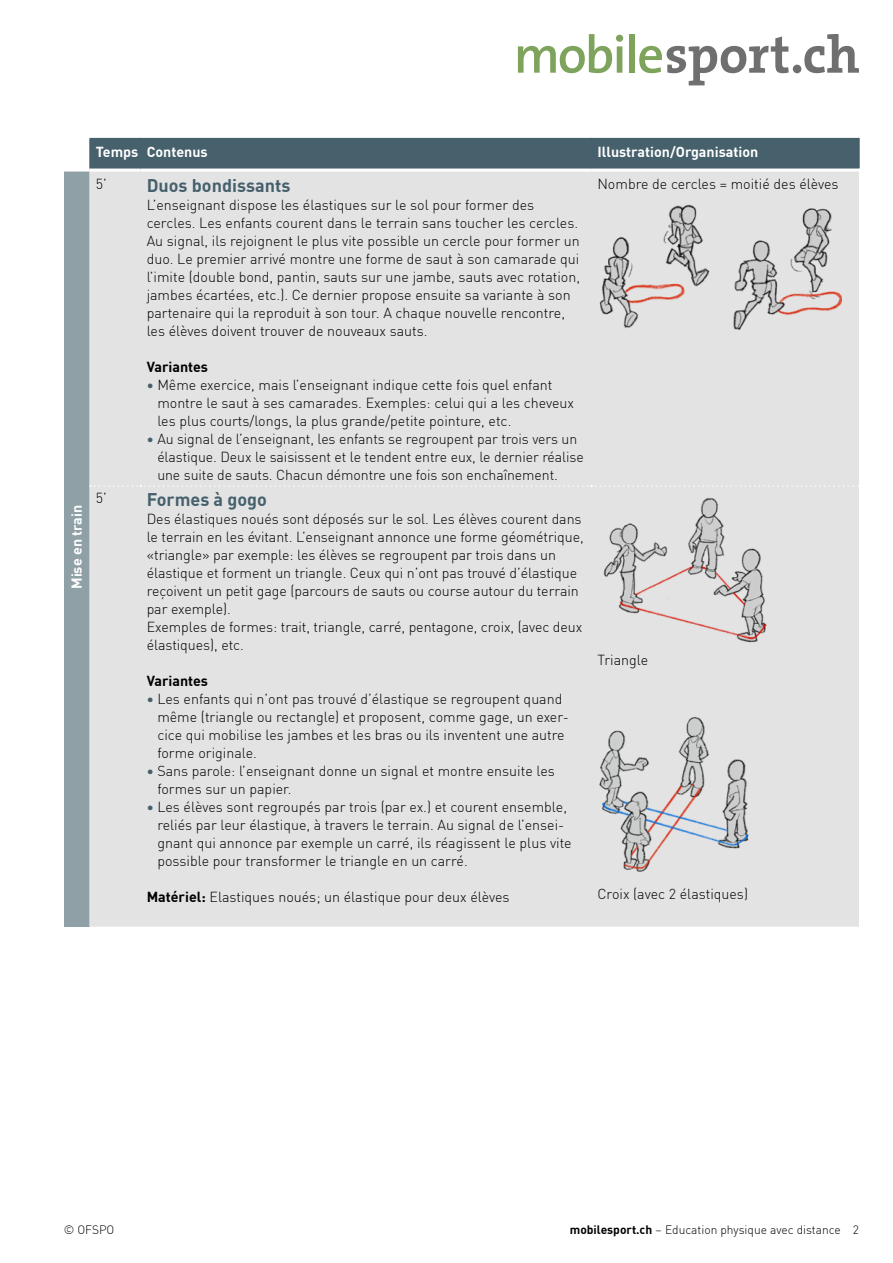
<style>
.page{position:relative;width:893px;height:1263px;background:#fff}
.page>*{position:absolute;margin:0;border:0;box-sizing:border-box;transform-origin:0 0}
.h_Untertitel{font:700 18px "DINOT";color:#46606c}
.Tabellenzelle{font:300 14.25px/18px "DINOT";color:#000}
.Tabellenkopf{font:700 14.25px "DINOT";color:#fff}
.h3_Untertitel{font:700 14.25px "DINOT";color:#000}
.h3_Untertitel-2{font:700 14.25px "DINOT";color:#fff}
.t1{font:300 12px "DINOT";color:#000}
.s1{font-weight:700;color:#46606c}
.s2{font-weight:700}
</style>
<div class="page">
<svg style="left:518px;top:34px;width:105px;height:39px"></svg>
<div style="left:629px;top:34px;width:6px;height:39px;background:#7ea35d"></div>
<svg style="left:639px;top:37px;width:150px;height:48px"></svg>
<div style="left:793px;top:65px;width:8px;height:8px;background:#706f6f;border-radius:50%"></div>
<svg style="left:804px;top:34px;width:55px;height:39px"></svg>
<div style="left:89px;top:138px;width:769px;height:31px;background:#46606c"></div>
<div style="left:64px;top:170px;width:25px;height:757px;background:#90a0a7"></div>
<div style="left:89px;top:172px;width:770px;height:755px;background:#e3e3e3"></div>
<svg style="left:90px;top:485px;width:769px;height:2px"></svg>
<hr style="left:140px;top:138px;width:1px;height:31px;background:#46606c">
<hr style="left:590px;top:138px;width:2px;height:31px;background:#46606c">
<hr style="left:858px;top:138px;width:2px;height:31px;background:#46606c">
<hr style="left:64px;top:169px;width:25px;height:3px;background:#fff">
<img style="left:597px;top:197px;width:256px;height:146px">
<img style="left:597px;top:493px;width:185px;height:155px">
<img style="left:597px;top:701px;width:175px;height:174px">
<p class="Tabellenkopf" style="left:96px;top:141px;width:44px">Temps</p>
<p class="Tabellenkopf" style="left:147px;top:141px;width:62px">Contenus</p>
<p class="Tabellenkopf" style="left:597px;top:141px;width:162px">Illustration/Organisation</p>
<h3 class="h3_Untertitel-2" style="left:66px;top:589px;width:86px;rotate:-90deg">Mise en train</h3>
<p class="Tabellenzelle" style="left:96px;top:174px;width:13px">5’</p>
<h2 class="h_Untertitel" style="left:147px;top:171px;width:145px">Duos bondissants</h2>
<p class="Tabellenzelle" style="left:147px;top:194px;width:435px">L’enseignant dispose les élastiques sur le sol pour former des cercles. Les enfants courent dans le terrain sans toucher les cercles.<br>Au signal, ils rejoignent le plus vite possible un cercle pour former un duo. Le premier arrivé montre une forme de saut à son camarade qui l’imite (double bond, pantin, sauts sur une jambe, sauts avec rotation, jambes écartées, etc.). Ce dernier propose ensuite sa variante à son partenaire qui la reproduit à son tour. A chaque nouvelle rencontre, les élèves doivent trouver de nouveaux sauts.</p>
<h3 class="h3_Untertitel" style="left:147px;top:355px;width:63px">Variantes</h3>
<p class="Tabellenzelle" style="left:157px;top:374px;width:418px;text-indent:-11px"><span class="s1">•</span> Même exercice, mais l’enseignant indique cette fois quel enfant montre le saut à ses camarades. Exemples: celui qui a les cheveux les plus courts/longs, la plus grande/petite pointure, etc.</p>
<p class="Tabellenzelle" style="left:157px;top:428px;width:428px;text-indent:-11px"><span class="s1">•</span> Au signal de l’enseignant, les enfants se regroupent par trois vers un élastique. Deux le saisissent et le tendent entre eux, le dernier réalise une suite de sauts. Chacun démontre une fois son enchaînement.</p>
<p class="Tabellenzelle" style="left:96px;top:488px;width:13px">5’</p>
<h2 class="h_Untertitel" style="left:147px;top:486px;width:122px">Formes à gogo</h2>
<p class="Tabellenzelle" style="left:147px;top:509px;width:439px">Des élastiques noués sont déposés sur le sol. Les élèves courent dans le terrain en les évitant. L’enseignant annonce une forme géométrique, «triangle» par exemple: les élèves se regroupent par trois dans un élastique et forment un triangle. Ceux qui n’ont pas trouvé d’élastique reçoivent un petit gage (parcours de sauts ou course autour du terrain par exemple).</p>
<p class="Tabellenzelle" style="left:147px;top:617px;width:437px">Exemples de formes: trait, triangle, carré, pentagone, croix, (avec deux élastiques), etc.</p>
<h3 class="h3_Untertitel" style="left:147px;top:670px;width:63px">Variantes</h3>
<p class="Tabellenzelle" style="left:157px;top:689px;width:413px;text-indent:-11px"><span class="s1">•</span> Les enfants qui n’ont pas trouvé d’élastique se regroupent quand même (triangle ou rectangle) et proposent, comme gage, un exer&shy;cice qui mobilise les jambes et les bras ou ils inventent une autre forme originale.</p>
<p class="Tabellenzelle" style="left:157px;top:761px;width:399px;text-indent:-11px"><span class="s1">•</span> Sans parole: l’enseignant donne un signal et montre ensuite les formes sur un papier.</p>
<p class="Tabellenzelle" style="left:157px;top:797px;width:416px;text-indent:-11px"><span class="s1">•</span> Les élèves sont regroupés par trois (par ex.) et courent ensemble, reliés par leur élastique, à travers le terrain. Au signal de l’ensei&shy;gnant qui annonce par exemple un carré, ils réagissent le plus vite possible pour transformer le triangle en un carré.</p>
<p class="Tabellenzelle" style="left:147px;top:887px;width:364px"><span class="s2">Matériel:</span> Elastiques noués; un élastique pour deux élèves</p>
<p class="Tabellenzelle" style="left:597px;top:174px;width:243px">Nombre de cercles = moitié des élèves</p>
<p class="Tabellenzelle" style="left:597px;top:650px;width:52px">Triangle</p>
<p class="Tabellenzelle" style="left:597px;top:884px;width:152px">Croix (avec 2 élastiques)</p>
<p class="t1" style="left:64px;top:1220px;width:52px">© OFSPO</p>
<p class="t1" style="left:570px;top:1220px;width:291px"><span class="s2">mobilesport.ch</span> – Education physique avec distance 2</p>
</div>
